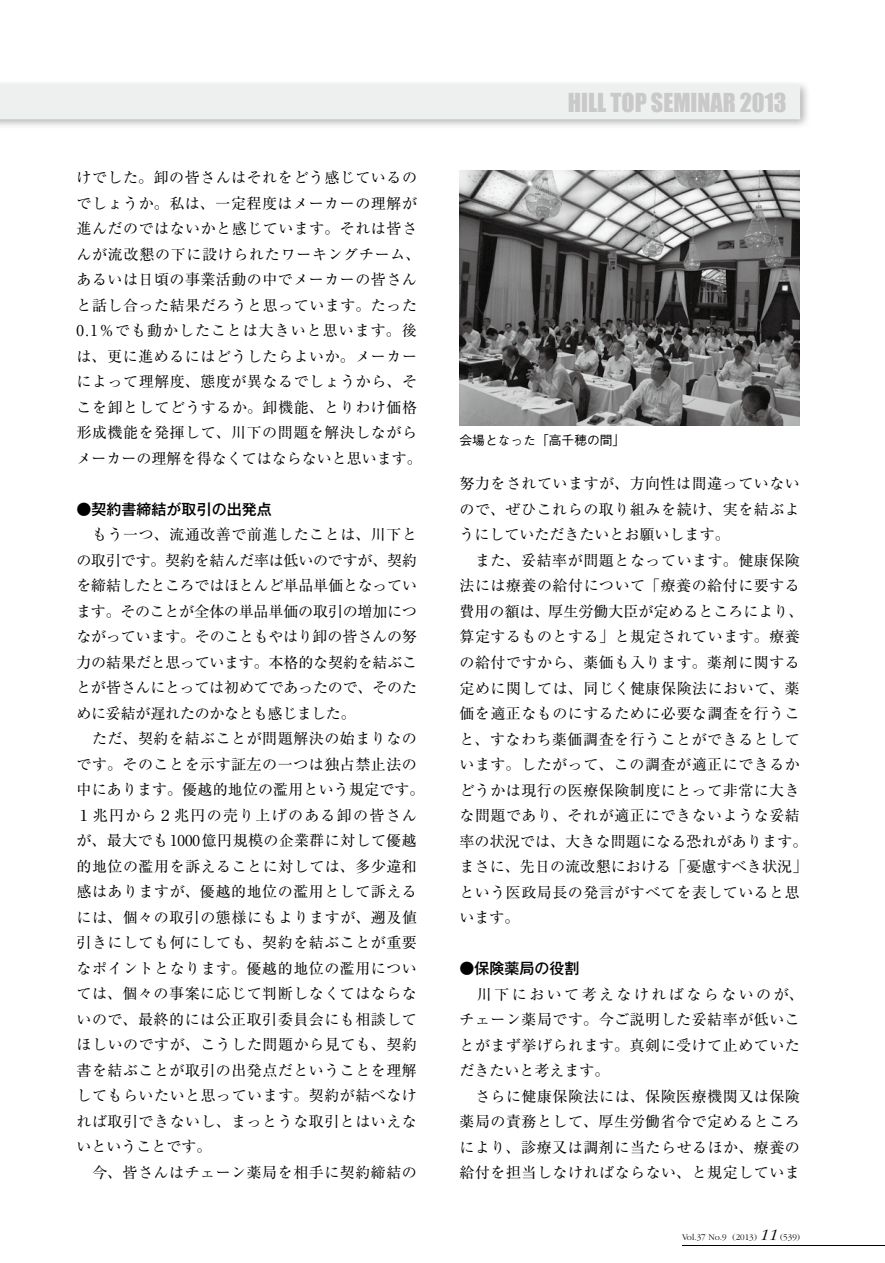
<style>
.page{position:relative;width:885px;height:1263px;background:#fff}
.page>*{position:absolute;margin:0;border:0;box-sizing:border-box;transform-origin:0 0}
.t1{font:24px "Impact";color:#c9c9ca}
.t2{font:15px/25.5px "Ryumin Pro";letter-spacing:.035em;color:#000}
.t3{font:500 15px "Gothic MB101 Pro";color:#000}
.t4{font:500 12.75px "Gothic BBB Pro";color:#000}
.t5{font:300 9px "Garamond";color:#000}
.s1{font-style:italic;font-size:16.5px}
</style>
<div class="page">
<hr style="left:682px;top:1245px;width:202px;height:1px;background:#000">
<img style="left:459px;top:170px;width:340px;height:255px">
<div style="left:0;top:80px;width:811px;height:50px;background:#000;opacity:.32"></div>
<div style="left:0;top:85px;width:799px;height:34px;background:#eeefef"></div>
<p class="t2" style="left:77px;top:164px;width:346px">けでした。卸の皆さんはそれをどう感じているのでしょうか。私は、一定程度はメーカーの理解が進んだのではないかと感じています。それは皆さんが流改懇の下に設けられたワーキングチーム、あるいは日頃の事業活動の中でメーカーの皆さんと話し合った結果だろうと思っています。たった<br>0.1％でも動かしたことは大きいと思います。後は、更に進めるにはどうしたらよいか。メーカーによって理解度、態度が異なるでしょうから、そこを卸としてどうするか。卸機能、とりわけ価格形成機能を発揮して、川下の問題を解決しながらメーカーの理解を得なくてはならないと思います。</p>
<p class="t3" style="left:77px;top:497px;width:197px">●契約書締結が取引の出発点</p>
<p class="t2" style="left:76px;top:521px;width:350px">　もう一つ、流通改善で前進したことは、川下との取引です。契約を結んだ率は低いのですが、契約を締結したところではほとんど単品単価となっています。そのことが全体の単品単価の取引の増加につながっています。そのこともやはり卸の皆さんの努力の結果だと思っています。本格的な契約を結ぶことが皆さんにとっては初めてであったので、そのために妥結が遅れたのかなとも感じました。<br>　ただ、契約を結ぶことが問題解決の始まりなのです。そのことを示す証左の一つは独占禁止法の中にあります。優越的地位の濫用という規定です。<br>１兆円から２兆円の売り上げのある卸の皆さんが、最大でも1000億円規模の企業群に対して優越的地位の濫用を訴えることに対しては、多少違和感はありますが、優越的地位の濫用として訴えるには、個々の取引の態様にもよりますが、遡及値引きにしても何にしても、契約を結ぶことが重要なポイントとなります。優越的地位の濫用については、個々の事案に応じて判断しなくてはならないので、最終的には公正取引委員会にも相談してほしいのですが、こうした問題から見ても、契約書を結ぶことが取引の出発点だということを理解してもらいたいと思っています。契約が結べなければ取引できないし、まっとうな取引とはいえないということです。<br>　今、皆さんはチェーン薬局を相手に契約締結の</p>
<h1 class="t1" style="left:567px;top:84px;width:220px">HILL TOP SEMINAR 2013</h1>
<p class="t4" style="left:459px;top:430px;width:167px">会場となった「高千穂の間」</p>
<p class="t2" style="left:459px;top:470px;width:349px">努力をされていますが、方向性は間違っていないので、ぜひこれらの取り組みを続け、実を結ぶようにしていただきたいとお願いします。<br>　また、妥結率が問題となっています。健康保険法には療養の給付について「療養の給付に要する費用の額は、厚生労働大臣が定めるところにより、算定するものとする」と規定されています。療養の給付ですから、薬価も入ります。薬剤に関する定めに関しては、同じく健康保険法において、薬価を適正なものにするために必要な調査を行うこと、すなわち薬価調査を行うことができるとしています。したがって、この調査が適正にできるかどうかは現行の医療保険制度にとって非常に大きな問題であり、それが適正にできないような妥結率の状況では、大きな問題になる恐れがあります。まさに、先日の流改懇における「憂慮すべき状況」という医政局長の発言がすべてを表していると思います。</p>
<p class="t3" style="left:459px;top:956px;width:121px">●保険薬局の役割</p>
<p class="t2" style="left:459px;top:980px;width:346px">　川下において考えなければならないのが、チェーン薬局です。今ご説明した妥結率が低いことがまず挙げられます。真剣に受けて止めていただきたいと考えます。<br>　さらに健康保険法には、保険医療機関又は保険薬局の責務として、厚生労働省令で定めるところにより、診療又は調剤に当たらせるほか、療養の給付を担当しなければならない、と規定していま</p>
<p class="t5" style="left:682px;top:1232px;width:119px">Vol.37 No.9 (2013) <span class="s1">11</span> (539)</p>
</div>
